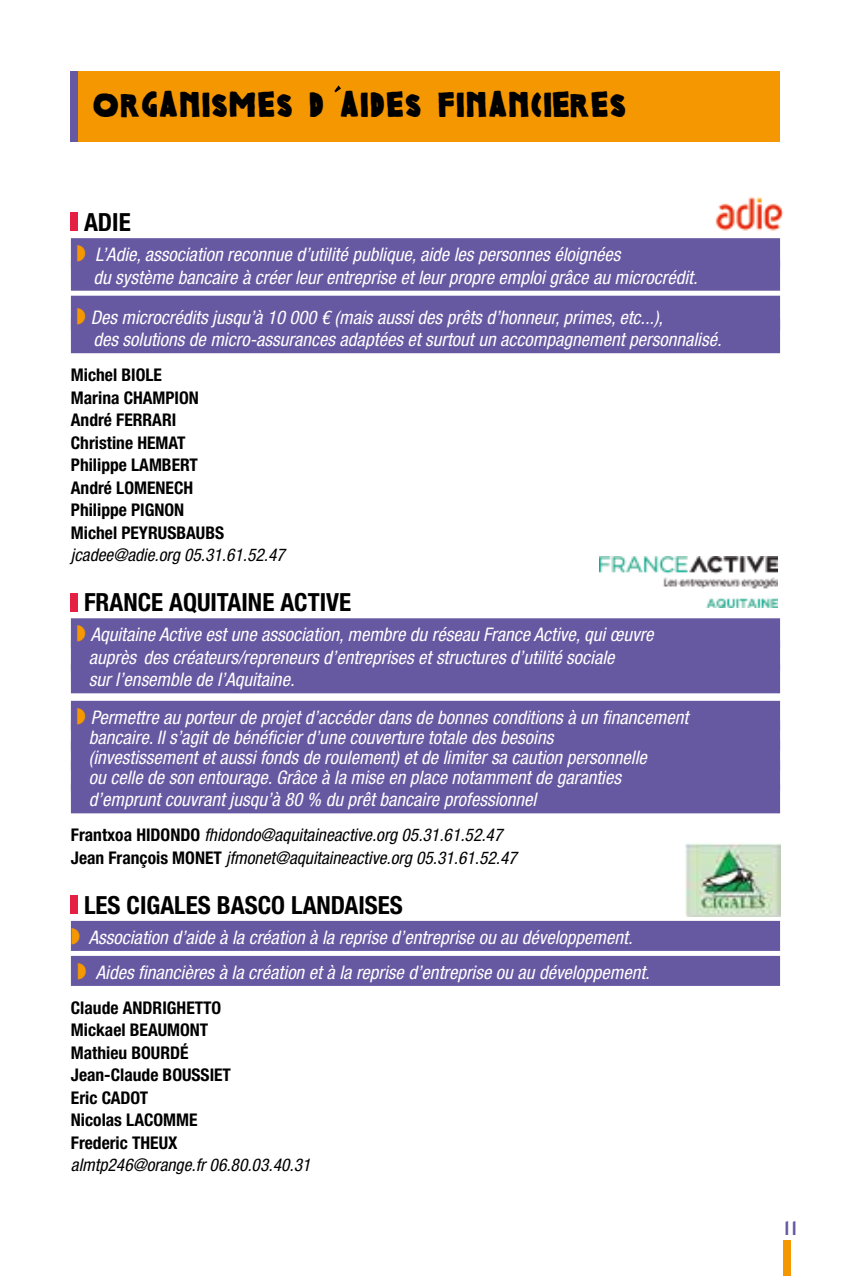
<style>
.page{position:relative;width:851px;height:1276px;background:#fff}
.page>*{position:absolute;margin:0;border:0;box-sizing:border-box;transform-origin:0 0}
.t1{font:30px "Colcothar";color:#000}
.t2{font:700 condensed 25px "Helvetica Neue LT Pro";color:#000}
.t3{font:20px "AW Conqueror Carved One";color:#6758a2}
.t4{font:italic condensed 18.75px/22.5px "Helvetica Neue LT Pro";color:#fff}
.t5{font:700 condensed 17.5px/22.5px "Helvetica Neue LT Pro";color:#000}
.t6{font:italic condensed 17.5px/22.5px "Helvetica Neue LT Pro";color:#000}
.s1{color:#f49700}
.s2{font-weight:700;font-style:normal}
</style>
<div class="page">
<div style="left:783px;top:1240px;width:7px;height:36px;background:#f49700"></div>
<div style="left:71px;top:238px;width:709px;height:30px;background:#6758a2"></div>
<div style="left:71px;top:261px;width:709px;height:30px;background:#6758a2"></div>
<div style="left:71px;top:296px;width:709px;height:35px;background:#6758a2"></div>
<div style="left:71px;top:318px;width:709px;height:35px;background:#6758a2"></div>
<div style="left:71px;top:618px;width:709px;height:30px;background:#6758a2"></div>
<div style="left:71px;top:641px;width:709px;height:30px;background:#6758a2"></div>
<div style="left:71px;top:663px;width:709px;height:30px;background:#6758a2"></div>
<div style="left:71px;top:701px;width:709px;height:30px;background:#6758a2"></div>
<div style="left:71px;top:721px;width:709px;height:30px;background:#6758a2"></div>
<div style="left:71px;top:741px;width:709px;height:30px;background:#6758a2"></div>
<div style="left:71px;top:761px;width:709px;height:30px;background:#6758a2"></div>
<div style="left:71px;top:783px;width:709px;height:30px;background:#6758a2"></div>
<div style="left:71px;top:921px;width:709px;height:30px;background:#6758a2"></div>
<div style="left:71px;top:956px;width:709px;height:30px;background:#6758a2"></div>
<div style="left:71px;top:213px;width:7px;height:18px;background:#e62044"></div>
<div style="left:71px;top:593px;width:7px;height:18px;background:#e62044"></div>
<div style="left:71px;top:895px;width:7px;height:19px;background:#e62044"></div>
<img style="left:685px;top:843px;width:95px;height:73px">
<div style="left:71px;top:71px;width:709px;height:71px;background:#f49700"></div>
<div style="left:71px;top:71px;width:7px;height:71px;background:#6758a2"></div>
<svg style="left:334px;top:85px;width:7px;height:7px"></svg>
<img style="left:599px;top:556px;width:178px;height:51px">
<img style="left:715px;top:197px;width:69px;height:34px">
<h1 class="t1" style="left:92px;top:89px;width:536px">ORGANISMES D AIDES FINANCières</h1>
<h2 class="t2" style="left:84px;top:207px;width:48px">ADIE</h2>
<p class="t4" style="left:93px;top:244px;width:605px;text-indent:-17px"><span class="s1">◗</span> L’Adie, association reconnue d’utilité publique, aide les personnes éloignées<br>du système bancaire à créer leur entreprise et leur propre emploi grâce au microcrédit.</p>
<p class="t4" style="left:93px;top:306px;width:629px;text-indent:-17px"><span class="s1">◗</span> Des microcrédits jusqu’à 10 000 € (mais aussi des prêts d’honneur, primes, etc...),<br>des solutions de micro-assurances adaptées et surtout un accompagnement personnalisé.</p>
<p class="t5" style="left:71px;top:363px;width:155px">Michel BIOLE<br>Marina CHAMPION<br>André FERRARI<br>Christine HEMAT<br>Philippe LAMBERT<br>André LOMENECH<br>Philippe PIGNON<br>Michel PEYRUSBAUBS</p>
<p class="t6" style="left:71px;top:544px;width:215px">jcadee@adie.org 05.31.61.52.47</p>
<h2 class="t2" style="left:84px;top:587px;width:269px">FRANCE AQUITAINE ACTIVE</h2>
<p class="t4" style="left:89px;top:624px;width:566px;text-indent:-12px"><span class="s1">◗</span> Aquitaine Active est une association, membre du réseau France Active, qui œuvre auprès des créateurs/repreneurs d’entreprises et structures d’utilité sociale<br>sur l’ensemble de l’Aquitaine.</p>
<p class="t4" style="left:89px;top:707px;width:600px;line-height:20px;text-indent:-12px"><span class="s1">◗</span> Permettre au porteur de projet d’accéder dans de bonnes conditions à un financement bancaire. Il s’agit de bénéficier d’une couverture totale des besoins<br>(investissement et aussi fonds de roulement) et de limiter sa caution personnelle<br>ou celle de son entourage. Grâce à la mise en place notamment de garanties</p>
<p class="t4" style="left:89px;top:789px;width:449px">d’emprunt couvrant jusqu’à 80 % du prêt bancaire professionnel</p>
<p class="t6" style="left:71px;top:824px;width:447px"><span class="s2">Frantxoa HIDONDO</span> fhidondo@aquitaineactive.org 05.31.61.52.47<br><span class="s2">Jean François MONET</span> jfmonet@aquitaineactive.org 05.31.61.52.47</p>
<h2 class="t2" style="left:84px;top:889px;width:320px">LES CIGALES BASCO LANDAISES</h2>
<p class="t4" style="left:77px;top:920px;width:574px;line-height:35px;text-indent:-6px"><span class="s1">◗</span> Association d’aide à la création à la reprise d’entreprise ou au développement.<br><span class="s1">◗</span> Aides financières à la création et à la reprise d’entreprise ou au développement.</p>
<p class="t5" style="left:71px;top:996px;width:162px">Claude ANDRIGHETTO<br>Mickael BEAUMONT<br>Mathieu BOURDÉ<br>Jean-Claude BOUSSIET<br>Eric CADOT<br>Nicolas LACOMME<br>Frederic THEUX</p>
<p class="t6" style="left:71px;top:1154px;width:241px">almtp246@orange.fr 06.80.03.40.31</p>
<p class="t3" style="left:783px;top:1218px;width:16px">11</p>
</div>
